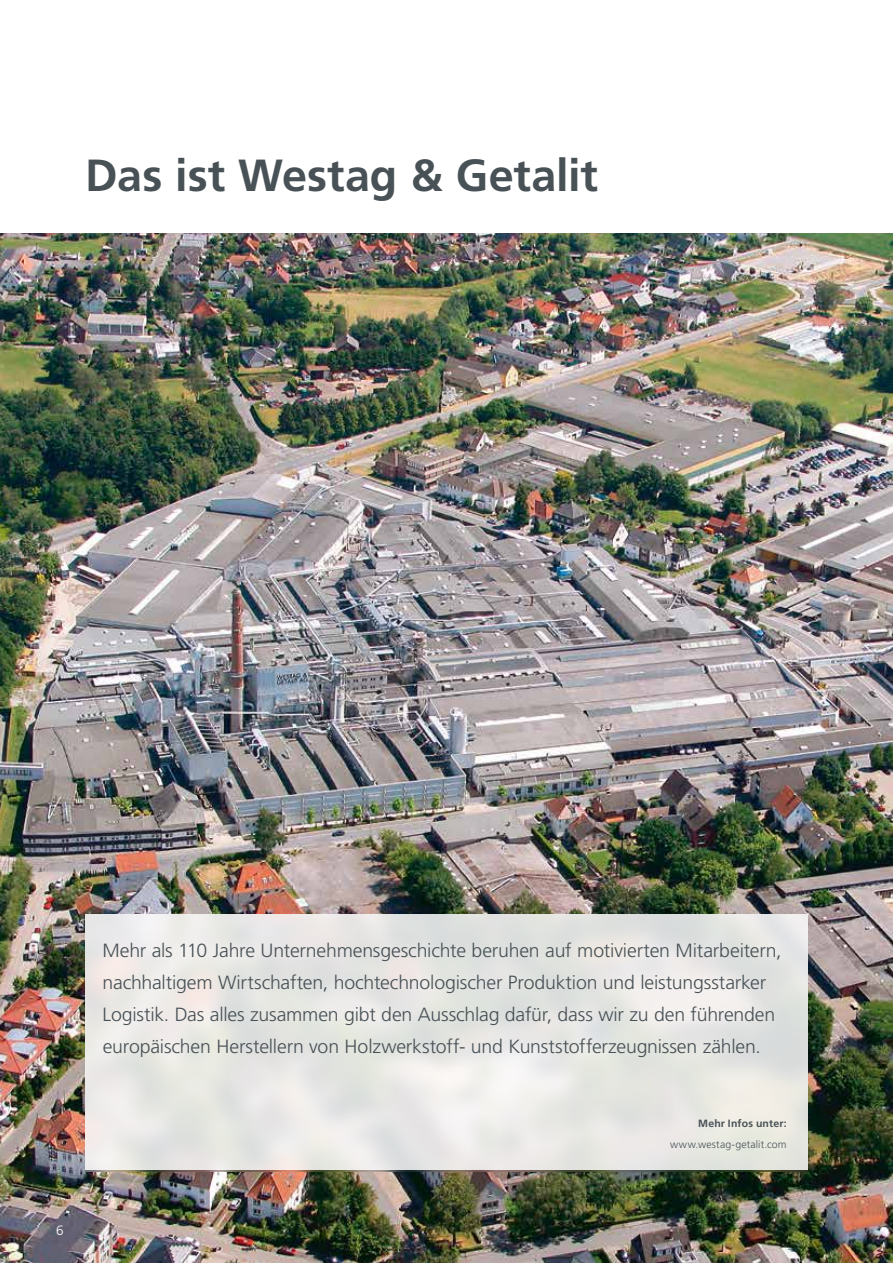
<style>
.page{position:relative;width:893px;height:1263px;background:#fff}
.page>*{position:absolute;margin:0;border:0;box-sizing:border-box;transform-origin:0 0}
.t1{font:700 45px "Frutiger LT Pro";color:#485156}
.t2{font:300 19.05px/32px "Frutiger LT Pro";letter-spacing:-.01em;color:#485156}
.t3{font:300 13.5px "Frutiger LT Pro";color:#fff}
.t4{font:300 10.5px "Frutiger LT Pro";letter-spacing:.015em;color:#485156}
.t5{font:700 10.5px "Frutiger LT Pro";letter-spacing:.015em;color:#485156}
</style>
<div class="page">
<img style="left:0;top:234px;width:893px;height:1029px">
<svg style="left:85px;top:914px;width:723px;height:255px;background:#e7e6e4"></svg>
<h1 class="t1" style="left:85px;top:149px;width:514px">Das ist Westag &amp; Getalit</h1>
<p class="t3" style="left:56px;top:1222px;width:9px">6</p>
<p class="t2" style="left:102px;top:934px;width:681px">Mehr als 110 Jahre Unternehmensgeschichte beruhen auf motivierten Mitarbeitern, nachhaltigem Wirtschaften, hochtechnologischer Produktion und leistungsstarker Logistik. Das alles zusammen gibt den Ausschlag dafür, dass wir zu den führenden europäischen Herstellern von Holzwerkstoff- und Kunststofferzeugnissen zählen.</p>
<p class="t5" style="left:698px;top:1117px;width:90px">Mehr Infos unter:</p>
<p class="t4" style="left:670px;top:1138px;width:118px">www.westag-getalit.com</p>
</div>
